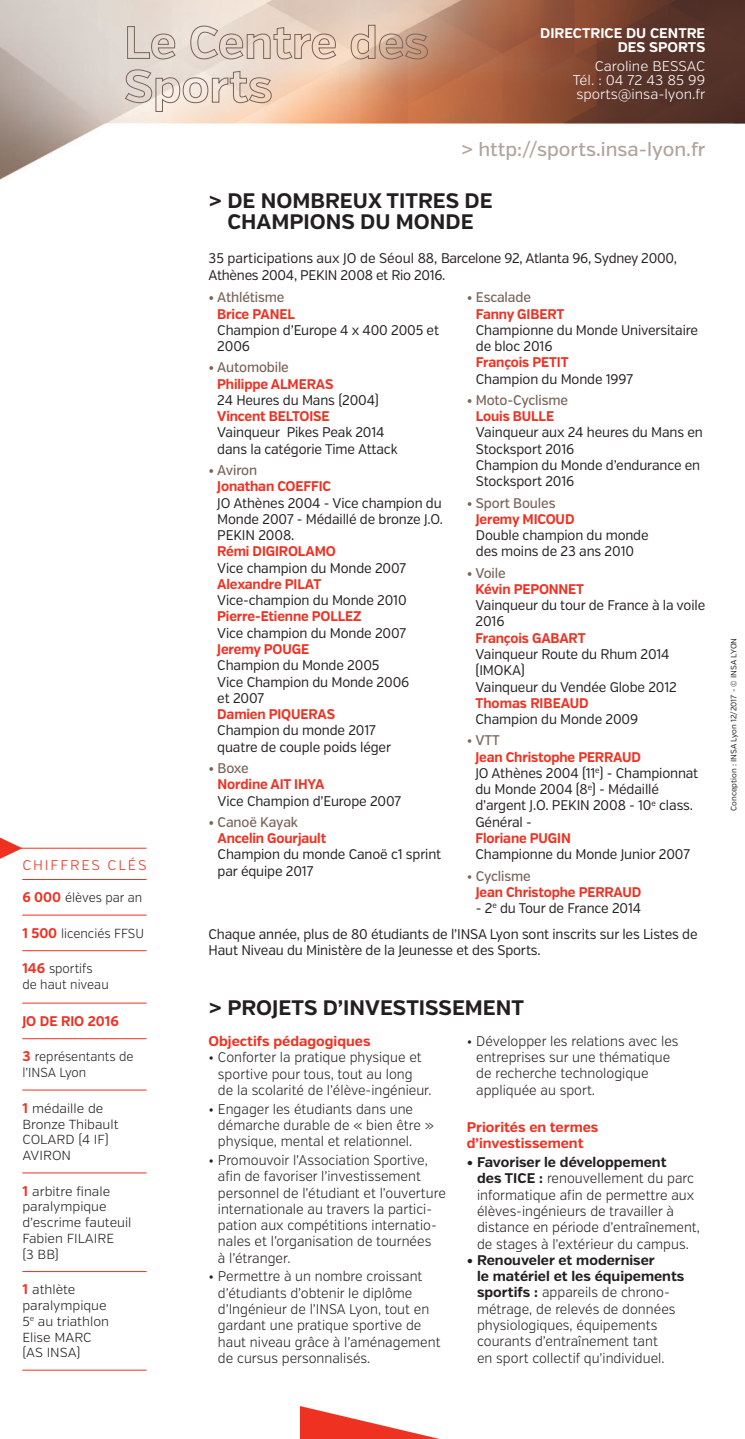
<style>
.page{position:relative;width:745px;height:1439px;background:#fff}
.page>*{position:absolute;margin:0;border:0;box-sizing:border-box;transform-origin:0 0}
.t1{font:700 21px/21px "Verb";color:#231f20;text-align:center}
.t2{font:500 19.25px "Verb";color:#b1a49c}
.t3{font:14px/16.3px "Verb";letter-spacing:-.01em;color:#231f20;scale:.94 1}
.t4{font:300 14px/16.3px "Verb";color:#231f20;scale:.94 1}
.t5{font:700 14px/16.3px "Verb";letter-spacing:-.01em;color:#ef3122;scale:.94 1}
.t6{font:500 14px "Verb";letter-spacing:-.01em;color:#7a6459;scale:.94 1}
.t7{font:700 14px/16.3px "Verb";letter-spacing:-.01em;color:#ef3122}
.t8{font:300 14px/14px "Verb";color:#fff;text-align:justify}
.t9{font:700 14px/14px "Verb";color:#fff;text-align:right}
.t10{font:300 14px "Verb";letter-spacing:.13em;color:#ef3122}
.t11{font:300 13.12px/15.8px "Verb";color:#231f20}
.t12{font:300 13.12px/15.8px "Verb";color:#231f20;scale:.94 1}
.t13{font:7.88px "Verb";color:#231f20}
.s1{font-weight:700;font-size:14px;color:#ef3122}
.s2{color:#7a6459}
.s3{font-weight:500;color:#7a6459}
.s4{font-weight:700;color:#ef3122}
.s5{font-weight:400;color:#7a6459}
.s6{font-weight:700}
</style>
<div class="page">
<img style="left:0;top:0;width:744px;height:180px">
<svg style="left:127px;top:26px;width:48px;height:33px"></svg>
<svg style="left:190px;top:26px;width:146px;height:33px"></svg>
<svg style="left:350px;top:25px;width:77px;height:34px"></svg>
<svg style="left:125px;top:69px;width:146px;height:43px"></svg>
<hr style="left:22px;top:879px;width:124px;height:1px;background:#ef3122">
<hr style="left:22px;top:914px;width:124px;height:1px;background:#ef3122">
<hr style="left:22px;top:950px;width:124px;height:1px;background:#ef3122">
<hr style="left:22px;top:1002px;width:124px;height:1px;background:#ef3122">
<hr style="left:22px;top:1038px;width:124px;height:1px;background:#ef3122">
<hr style="left:22px;top:1089px;width:124px;height:1px;background:#ef3122">
<hr style="left:22px;top:1172px;width:124px;height:1px;background:#ef3122">
<hr style="left:22px;top:1271px;width:124px;height:1px;background:#ef3122">
<hr style="left:22px;top:1369px;width:124px;height:1px;background:#ef3122">
<svg style="left:300px;top:1406px;width:139px;height:33px"></svg>
<hr style="left:12px;top:848px;width:134px;height:1px;background:#ef3122">
<svg style="left:0;top:837px;width:22px;height:22px"></svg>
<p class="t10" style="left:22px;top:857px;width:126px">CHIFFRES CLÉS</p>
<p class="t12" style="left:22px;top:890px;width:129px"><span class="s1">6 000</span> élèves par an</p>
<p class="t12" style="left:22px;top:925px;width:131px"><span class="s1">1 500</span> licenciés FFSU</p>
<p class="t12" style="left:22px;top:961px;width:93px"><span class="s1">146</span> sportifs de haut niveau</p>
<p class="t5" style="left:22px;top:1013px;width:104px">JO DE RIO 2016</p>
<p class="t12" style="left:22px;top:1049px;width:120px"><span class="s1">3</span> représentants de l’INSA Lyon</p>
<p class="t11" style="left:22px;top:1100px;width:98px"><span class="s1">1</span> médaille de<br>Bronze Thibault<br>COLARD (4 IF)<br>AVIRON</p>
<p class="t11" style="left:22px;top:1183px;width:111px"><span class="s1">1</span> arbitre finale paralympique d’escrime fauteuil<br>Fabien FILAIRE<br>(3 BB)</p>
<p class="t11" style="left:22px;top:1282px;width:88px"><span class="s1">1</span> athlète paralympique<br>5<sup>e</sup> au triathlon<br>Elise MARC (AS INSA)</p>
<p class="t9" style="left:540px;top:26px;width:166px">DIRECTRICE DU CENTRE<br>DES SPORTS</p>
<p class="t8" style="left:572px;top:59px;width:134px;text-indent:22px">Caroline BESSAC Tél. : 04 72 43 85 99 sports@insa-lyon.fr</p>
<h2 class="t2" style="left:461px;top:137px;width:246px">&gt; http://sports.insa-lyon.fr</h2>
<h1 class="t1" style="left:208px;top:191px;width:285px">&gt; DE NOMBREUX TITRES DE<br>CHAMPIONS DU MONDE</h1>
<p class="t3" style="left:208px;top:250px;width:499px">35 participations aux JO de Séoul 88, Barcelone 92, Atlanta 96, Sydney 2000,<br>Athènes 2004, PEKIN 2008 et Rio 2016.</p>
<p class="t6" style="left:208px;top:289px;width:82px">• Athlétisme</p>
<p class="t5" style="left:217px;top:306px;width:84px">Brice PANEL</p>
<p class="t3" style="left:217px;top:322px;width:237px">Champion d’Europe 4 x 400 2005 et<br>2006</p>
<p class="t6" style="left:208px;top:359px;width:87px">• Automobile</p>
<p class="t5" style="left:217px;top:376px;width:125px">Philippe ALMERAS</p>
<p class="t3" style="left:217px;top:392px;width:173px">24 Heures du Mans (2004)</p>
<p class="t5" style="left:217px;top:408px;width:121px">Vincent BELTOISE</p>
<p class="t3" style="left:217px;top:424px;width:193px">Vainqueur Pikes Peak 2014 dans la catégorie Time Attack</p>
<p class="t6" style="left:208px;top:462px;width:53px">• Aviron</p>
<p class="t5" style="left:217px;top:478px;width:123px">Jonathan COEFFIC</p>
<p class="t3" style="left:217px;top:495px;width:242px;text-align:justify">JO Athènes 2004 - Vice champion du Monde 2007 - Médaillé de bronze J.O.<br>PEKIN 2008.</p>
<p class="t5" style="left:217px;top:543px;width:128px">Rémi DIGIROLAMO</p>
<p class="t3" style="left:217px;top:560px;width:202px">Vice champion du Monde 2007</p>
<p class="t5" style="left:217px;top:576px;width:112px">Alexandre PILAT</p>
<p class="t3" style="left:217px;top:592px;width:203px">Vice-champion du Monde 2010</p>
<p class="t5" style="left:217px;top:609px;width:155px">Pierre-Etienne POLLEZ</p>
<p class="t3" style="left:217px;top:625px;width:202px">Vice champion du Monde 2007</p>
<p class="t5" style="left:217px;top:641px;width:99px">Jeremy POUGE</p>
<p class="t3" style="left:217px;top:657px;width:206px">Champion du Monde 2005<br>Vice Champion du Monde 2006 et 2007</p>
<p class="t5" style="left:217px;top:706px;width:127px">Damien PIQUERAS</p>
<p class="t3" style="left:217px;top:722px;width:186px">Champion du monde 2017 quatre de couple poids léger</p>
<p class="t6" style="left:208px;top:759px;width:44px">• Boxe</p>
<p class="t5" style="left:217px;top:776px;width:115px">Nordine AIT IHYA</p>
<p class="t3" style="left:217px;top:792px;width:197px">Vice Champion d’Europe 2007</p>
<p class="t6" style="left:208px;top:813px;width:97px">• Canoë Kayak</p>
<p class="t5" style="left:217px;top:830px;width:117px">Ancelin Gourjault</p>
<p class="t3" style="left:217px;top:846px;width:239px">Champion du monde Canoë c1 sprint par équipe 2017</p>
<p class="t6" style="left:466px;top:289px;width:70px">• Escalade</p>
<p class="t5" style="left:475px;top:306px;width:95px">Fanny GIBERT</p>
<p class="t3" style="left:475px;top:322px;width:237px">Championne du Monde Universitaire de bloc 2016</p>
<p class="t5" style="left:475px;top:354px;width:100px">François PETIT</p>
<p class="t3" style="left:475px;top:371px;width:169px">Champion du Monde 1997</p>
<p class="t6" style="left:466px;top:391px;width:109px">• Moto-Cyclisme</p>
<p class="t5" style="left:475px;top:408px;width:85px">Louis BULLE</p>
<p class="t3" style="left:475px;top:424px;width:243px">Vainqueur aux 24 heures du Mans en<br>Stocksport 2016<br>Champion du Monde d’endurance en<br>Stocksport 2016</p>
<p class="t6" style="left:466px;top:494px;width:96px">• Sport Boules</p>
<p class="t5" style="left:475px;top:511px;width:106px">Jeremy MICOUD</p>
<p class="t3" style="left:475px;top:527px;width:185px">Double champion du monde des moins de 23 ans 2010</p>
<p class="t6" style="left:466px;top:564px;width:43px">• Voile</p>
<p class="t5" style="left:475px;top:581px;width:117px">Kévin PEPONNET</p>
<p class="t3" style="left:475px;top:597px;width:246px">Vainqueur du tour de France à la voile<br>2016</p>
<p class="t5" style="left:475px;top:630px;width:118px">François GABART</p>
<p class="t3" style="left:475px;top:646px;width:215px">Vainqueur Route du Rhum 2014 (IMOKA)<br>Vainqueur du Vendée Globe 2012</p>
<p class="t5" style="left:475px;top:695px;width:122px">Thomas RIBEAUD</p>
<p class="t3" style="left:475px;top:711px;width:174px">Champion du Monde 2009</p>
<p class="t3" style="left:475px;top:732px;width:238px;text-indent:-9px"><span class="s2">•</span> <span class="s3">VTT<br></span><span class="s4">Jean Christophe PERRAUD<br></span>JO Athènes 2004 (11<sup>e</sup>) - Championnat du Monde 2004 (8<sup>e</sup>) - Médaillé d’argent J.O. PEKIN 2008 - 10<sup>e</sup> class.<br>Général -</p>
<p class="t5" style="left:475px;top:830px;width:103px">Floriane PUGIN</p>
<p class="t3" style="left:475px;top:846px;width:230px">Championne du Monde Junior 2007</p>
<p class="t5" style="left:475px;top:868px;width:177px;text-indent:-9px"><span class="s5">•</span> <span class="s3">Cyclisme<br></span>Jean Christophe PERRAUD</p>
<p class="t3" style="left:208px;top:895px;width:521px;line-height:25.9px;text-indent:267px">- 2<sup>e</sup> du Tour de France 2014<br>Chaque année, plus de 80 étudiants de l’INSA Lyon sont inscrits sur les Listes de</p>
<p class="t3" style="left:208px;top:942px;width:354px">Haut Niveau du Ministère de la Jeunesse et des Sports.</p>
<h1 class="t1" style="left:208px;top:998px;width:317px">&gt; PROJETS D’INVESTISSEMENT</h1>
<p class="t7" style="left:208px;top:1033px;width:163px">Objectifs pédagogiques</p>
<p class="t4" style="left:218px;top:1049px;width:229px;text-indent:-9px">• Conforter la pratique physique et sportive pour tous, tout au long<br>de la scolarité de l’élève-ingénieur.</p>
<p class="t4" style="left:218px;top:1101px;width:231px;text-indent:-9px">• Engager les étudiants dans une démarche durable de « bien être » physique, mental et relationnel.</p>
<p class="t4" style="left:218px;top:1152px;width:244px;text-indent:-9px">• Promouvoir l’Association Sportive, afin de favoriser l’investissement personnel de l’étudiant et l’ouverture internationale au travers la partici&shy;pation aux compétitions internatio&shy;nales et l’organisation de tournées<br>à l’étranger.</p>
<p class="t4" style="left:218px;top:1268px;width:238px;text-indent:-9px">• Permettre à un nombre croissant d’étudiants d’obtenir le diplôme d’Ingénieur de l’INSA Lyon, tout en gardant une pratique sportive de haut niveau grâce à l’aménagement de cursus personnalisés.</p>
<p class="t4" style="left:476px;top:1033px;width:216px;text-indent:-9px">• Développer les relations avec les entreprises sur une thématique de recherche technologique appliquée au sport.</p>
<p class="t7" style="left:466px;top:1119px;width:133px">Priorités en termes d’investissement</p>
<p class="t4" style="left:477px;top:1154px;width:238px;text-indent:-10px"><span class="s6">• Favoriser le développement<br>des TICE :</span> renouvellement du parc informatique afin de permettre aux élèves-ingénieurs de travailler à distance en période d’entraînement, de stages à l’extérieur du campus.</p>
<p class="t4" style="left:477px;top:1252px;width:222px;text-indent:-10px"><span class="s6">• Renouveler et moderniser<br>le matériel et les équipements sportifs :</span> appareils de chrono&shy;métrage, de relevés de données physiologiques, équipements courants d’entraînement tant<br>en sport collectif qu’individuel.</p>
<p class="t13" style="left:728px;top:810px;width:174px;rotate:-90deg">Conception : INSA Lyon 12/2017 - © INSA LYON</p>
</div>
